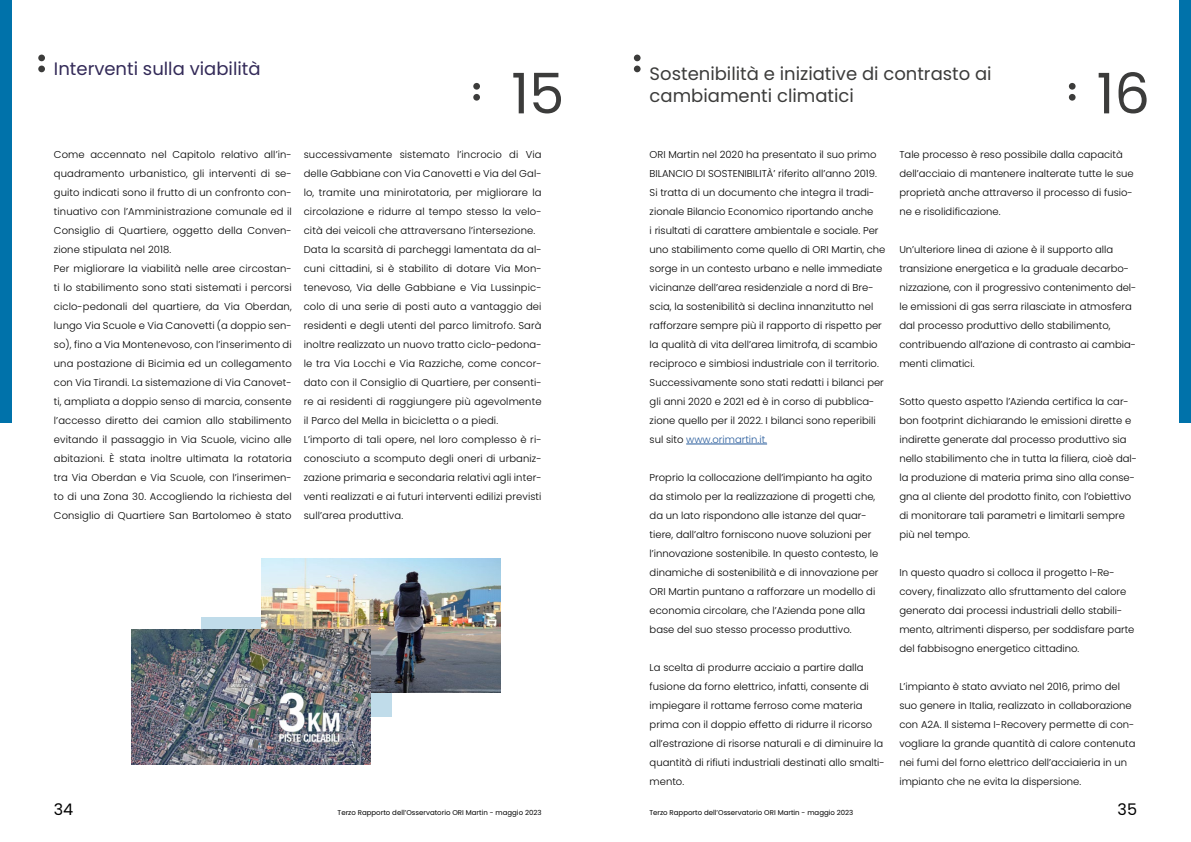
<style>
.page{position:relative;width:1191px;height:842px;background:#fff}
.page>*{position:absolute;margin:0;border:0;box-sizing:border-box;transform-origin:0 0}
.t1{font:56px "Poppins";color:#3c3c3b}
.t2{font:18px/21.6px "Poppins";color:#3c3c3b}
.t3{font:18px "Poppins";color:#332a58}
.t4{font:16px "Poppins";color:#000}
.t5{font:300 10px/19px "Poppins";color:#000}
.t6{font:7px "Poppins";color:#000}
.s1{color:#275b9b}
</style>
<div class="page">
<svg style="left:634px;top:55px;width:6px;height:17px"></svg>
<div style="left:1068px;top:83px;width:7px;height:7px;background:#3c3c3b;border-radius:50%"></div>
<div style="left:1068px;top:94px;width:7px;height:7px;background:#3c3c3b;border-radius:50%"></div>
<div style="left:1179px;top:0;width:12px;height:422px;background:#0072aa"></div>
<div style="left:38px;top:55px;width:7px;height:6px;background:#3c3c3b;border-radius:50%"></div>
<div style="left:38px;top:66px;width:7px;height:6px;background:#3c3c3b;border-radius:50%"></div>
<div style="left:473px;top:83px;width:7px;height:7px;background:#3c3c3b;border-radius:50%"></div>
<div style="left:473px;top:94px;width:7px;height:7px;background:#3c3c3b;border-radius:50%"></div>
<div style="left:0;top:0;width:11px;height:422px;background:#0072aa"></div>
<div style="left:201px;top:617px;width:190px;height:100px;background:#c0dcea"></div>
<img style="left:262px;top:558px;width:238px;height:135px">
<img style="left:132px;top:629px;width:239px;height:135px">
<hr style="left:686px;top:444px;width:81px;height:1px;background:#275b9b">
<h2 class="t3" style="left:54px;top:58px;width:208px">Interventi sulla viabilità</h2>
<h1 class="t1" style="left:511px;top:61px;width:55px">15</h1>
<h2 class="t2" style="left:649px;top:63px;width:343px">Sostenibilità e iniziative di contrasto ai cambiamenti climatici</h2>
<h1 class="t1" style="left:1096px;top:61px;width:55px">16</h1>
<p class="t5" style="left:54px;top:145px;width:239px">Come accennato nel Capitolo relativo all’in&shy;quadramento urbanistico, gli interventi di se&shy;guito indicati sono il frutto di un confronto con&shy;tinuativo con l’Amministrazione comunale ed il Consiglio di Quartiere, oggetto della Conven&shy;zione stipulata nel 2018.<br>Per migliorare la viabilità nelle aree circostan&shy;ti lo stabilimento sono stati sistemati i percorsi ciclo-pedonali del quartiere, da Via Oberdan, lungo Via Scuole e Via Canovetti (a doppio sen&shy;so), fino a Via Montenevoso, con l’inserimento di una postazione di Bicimia ed un collegamento con Via Tirandi. La sistemazione di Via Canovet&shy;ti, ampliata a doppio senso di marcia, consente l’accesso diretto dei camion allo stabilimento evitando il passaggio in Via Scuole, vicino alle abitazioni. È stata inoltre ultimata la rotatoria tra Via Oberdan e Via Scuole, con l’inserimen&shy;to di una Zona 30. Accogliendo la richiesta del Consiglio di Quartiere San Bartolomeo è stato</p>
<p class="t5" style="left:304px;top:145px;width:239px">successivamente sistemato l’incrocio di Via delle Gabbiane con Via Canovetti e Via del Gal&shy;lo, tramite una minirotatoria, per migliorare la circolazione e ridurre al tempo stesso la velo&shy;cità dei veicoli che attraversano l’intersezione.<br>Data la scarsità di parcheggi lamentata da al&shy;cuni cittadini, si è stabilito di dotare Via Mon&shy;tenevoso, Via delle Gabbiane e Via Lussinpic&shy;colo di una serie di posti auto a vantaggio dei residenti e degli utenti del parco limitrofo. Sarà inoltre realizzato un nuovo tratto ciclo-pedona&shy;le tra Via Locchi e Via Razziche, come concor&shy;dato con il Consiglio di Quartiere, per consenti&shy;re ai residenti di raggiungere più agevolmente il Parco del Mella in bicicletta o a piedi.<br>L’importo di tali opere, nel loro complesso è ri&shy;conosciuto a scomputo degli oneri di urbaniz&shy;zazione primaria e secondaria relativi agli inter&shy;venti realizzati e ai futuri interventi edilizi previsti sull’area produttiva.</p>
<p class="t5" style="left:649px;top:145px;width:237px">ORI Martin nel 2020 ha presentato il suo primo BILANCIO DI SOSTENIBILITÀ’ riferito all’anno 2019.<br>Si tratta di un documento che integra il tradi&shy;zionale Bilancio Economico riportando anche<br>i risultati di carattere ambientale e sociale. Per uno stabilimento come quello di ORI Martin, che sorge in un contesto urbano e nelle immediate vicinanze dell’area residenziale a nord di Bre&shy;scia, la sostenibilità si declina innanzitutto nel rafforzare sempre più il rapporto di rispetto per la qualità di vita dell’area limitrofa, di scambio reciproco e simbiosi industriale con il territorio.<br>Successivamente sono stati redatti i bilanci per gli anni 2020 e 2021 ed è in corso di pubblica&shy;zione quello per il 2022. I bilanci sono reperibili sul sito <span class="s1">www.orimartin.it.</span></p>
<p class="t5" style="left:649px;top:468px;width:230px">Proprio la collocazione dell’impianto ha agito da stimolo per la realizzazione di progetti che, da un lato rispondono alle istanze del quar&shy;tiere, dall’altro forniscono nuove soluzioni per l’innovazione sostenibile. In questo contesto, le dinamiche di sostenibilità e di innovazione per ORI Martin puntano a rafforzare un modello di economia circolare, che l’Azienda pone alla base del suo stesso processo produttivo.</p>
<p class="t5" style="left:649px;top:658px;width:237px">La scelta di produrre acciaio a partire dalla fusione da forno elettrico, infatti, consente di impiegare il rottame ferroso come materia prima con il doppio effetto di ridurre il ricorso all’estrazione di risorse naturali e di diminuire la quantità di rifiuti industriali destinati allo smalti&shy;mento.</p>
<p class="t5" style="left:899px;top:145px;width:236px">Tale processo è reso possibile dalla capacità dell’acciaio di mantenere inalterate tutte le sue proprietà anche attraverso il processo di fusio&shy;ne e risolidificazione.</p>
<p class="t5" style="left:899px;top:240px;width:238px">Un’ulteriore linea di azione è il supporto alla transizione energetica e la graduale decarbo&shy;nizzazione, con il progressivo contenimento del&shy;le emissioni di gas serra rilasciate in atmosfera dal processo produttivo dello stabilimento, contribuendo all’azione di contrasto ai cambia&shy;menti climatici.</p>
<p class="t5" style="left:899px;top:392px;width:239px">Sotto questo aspetto l’Azienda certifica la car&shy;bon footprint dichiarando le emissioni dirette e indirette generate dal processo produttivo sia nello stabilimento che in tutta la filiera, cioè dal&shy;la produzione di materia prima sino alla conse&shy;gna al cliente del prodotto finito, con l’obiettivo di monitorare tali parametri e limitarli sempre più nel tempo.</p>
<p class="t5" style="left:899px;top:563px;width:237px">In questo quadro si colloca il progetto I-Re&shy;covery, finalizzato allo sfruttamento del calore generato dai processi industriali dello stabili&shy;mento, altrimenti disperso, per soddisfare parte del fabbisogno energetico cittadino.</p>
<p class="t5" style="left:899px;top:677px;width:238px">L’impianto è stato avviato nel 2016, primo del suo genere in Italia, realizzato in collaborazione con A2A. Il sistema I-Recovery permette di con&shy;vogliare la grande quantità di calore contenuta nei fumi del forno elettrico dell’acciaieria in un impianto che ne evita la dispersione.</p>
<h3 class="t4" style="left:54px;top:800px;width:21px">34</h3>
<p class="t6" style="left:337px;top:808px;width:206px">Terzo Rapporto dell’Osservatorio ORI Martin - maggio 2023</p>
<p class="t6" style="left:649px;top:808px;width:206px">Terzo Rapporto dell’Osservatorio ORI Martin - maggio 2023</p>
<h3 class="t4" style="left:1117px;top:800px;width:21px">35</h3>
</div>
